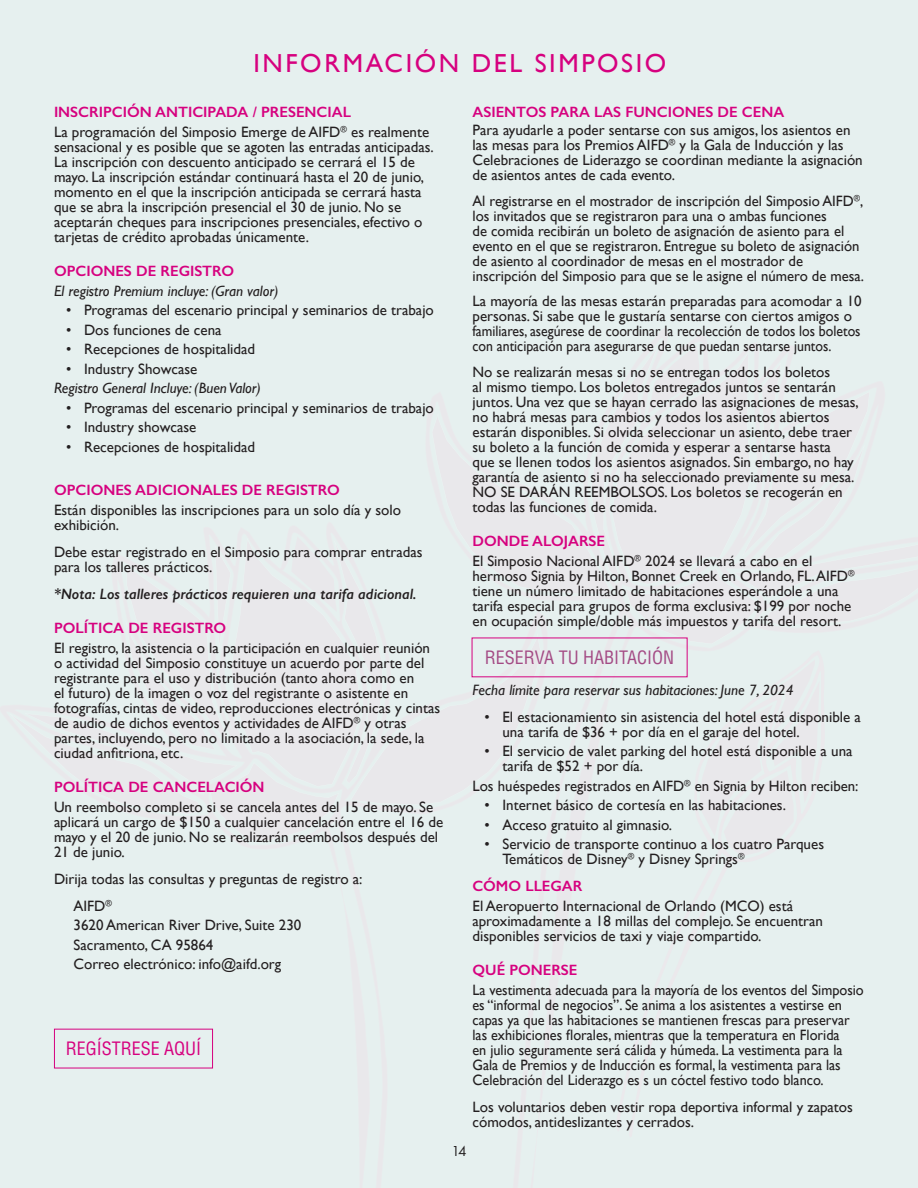
<style>
.page{position:relative;width:918px;height:1188px;background:#fff}
.page>*{position:absolute;margin:0;border:0;box-sizing:border-box;transform-origin:0 0}
.t1{font:26.1px "Gill Sans";letter-spacing:.1em;color:#d6017f}
.t2{font:condensed 18px "Helvetica LT Std";color:#a44b85}
.t3{font:condensed 18px "Helvetica LT Std";color:#d6017f}
.t4{font:15px/15px "Gill Sans";color:#231f20}
.t5{font:15px/15px "Gill Sans";color:#231f20;scale:.95 1}
.t6{font:600 15px "Gill Sans";color:#d6017f}
.t7{font:italic 15px "Gill Sans";color:#231f20}
.t8{font:italic 600 15px "Gill Sans";color:#231f20}
.t9{font:15px "Futura PT";color:#231f20}
.s1{font-weight:600;color:#d6017f}
</style>
<div class="page">
<div style="left:0;top:0;width:918px;height:522px;background:#e6f0ef"></div>
<div style="left:426px;top:328px;width:492px;height:860px;background:#e6f0ef"></div>
<div style="left:0;top:522px;width:548px;height:666px;background:#e6f0ef"></div>
<div style="left:10px;top:344px;width:908px;height:512px;background:#e6f0ef"></div>
<h1 class="t1" style="left:253px;top:48px;width:415px">INFORMACIÓN DEL SIMPOSIO</h1>
<p class="t4" style="left:54px;top:102px;width:377px;line-height:19.5px"><span class="s1">INSCRIPCIÓN ANTICIPADA / PRESENCIAL<br></span>La programación del Simposio Emerge de AIFD<sup>®</sup> es realmente</p>
<p class="t4" style="left:54px;top:139px;width:381px">sensacional y es posible que se agoten las entradas anticipadas.<br>La inscripción con descuento anticipado se cerrará el 15 de mayo. La inscripción estándar continuará hasta el 20 de junio, momento en el que la inscripción anticipada se cerrará hasta que se abra la inscripción presencial el 30 de junio. No se aceptarán cheques para inscripciones presenciales, efectivo o tarjetas de crédito aprobadas únicamente.</p>
<p class="t6" style="left:54px;top:262px;width:182px">OPCIONES DE REGISTRO</p>
<p class="t7" style="left:54px;top:282px;width:226px">El registro Premium incluye: (Gran valor)</p>
<p class="t4" style="left:66px;top:303px;width:369px">• Programas del escenario principal y seminarios de trabajo</p>
<p class="t4" style="left:66px;top:322px;width:157px">• Dos funciones de cena</p>
<p class="t4" style="left:66px;top:342px;width:191px">• Recepciones de hospitalidad</p>
<p class="t4" style="left:66px;top:361px;width:133px">• Industry Showcase</p>
<p class="t7" style="left:54px;top:380px;width:209px">Registro General Incluye: (Buen Valor)</p>
<p class="t4" style="left:66px;top:400px;width:369px">• Programas del escenario principal y seminarios de trabajo</p>
<p class="t4" style="left:66px;top:420px;width:132px">• Industry showcase</p>
<p class="t4" style="left:66px;top:439px;width:191px">• Recepciones de hospitalidad</p>
<p class="t6" style="left:54px;top:481px;width:287px">OPCIONES ADICIONALES DE REGISTRO</p>
<p class="t4" style="left:54px;top:502px;width:349px">Están disponibles las inscripciones para un solo día y solo exhibición.</p>
<p class="t4" style="left:54px;top:544px;width:370px">Debe estar registrado en el Simposio para comprar entradas para los talleres prácticos.</p>
<p class="t8" style="left:54px;top:585px;width:364px">*Nota: Los talleres prácticos requieren una tarifa adicional.</p>
<p class="t6" style="left:54px;top:619px;width:174px">POLÍTICA DE REGISTRO</p>
<p class="t4" style="left:54px;top:640px;width:388px">El registro, la asistencia o la participación en cualquier reunión o actividad del Simposio constituye un acuerdo por parte del registrante para el uso y distribución (tanto ahora como en<br>el futuro) de la imagen o voz del registrante o asistente en fotografías, cintas de video, reproducciones electrónicas y cintas de audio de dichos eventos y actividades de AIFD<sup>®</sup> y otras partes, incluyendo, pero no limitado a la asociación, la sede, la ciudad anfitriona, etc.</p>
<p class="t6" style="left:54px;top:778px;width:212px">POLÍTICA DE CANCELACIÓN</p>
<p class="t4" style="left:54px;top:799px;width:391px">Un reembolso completo si se cancela antes del 15 de mayo. Se aplicará un cargo de $150 a cualquier cancelación entre el 16 de mayo y el 20 de junio. No se realizarán reembolsos después del 21 de junio.</p>
<p class="t4" style="left:74px;top:865px;width:291px;line-height:27px;text-indent:-19px">Dirija todas las consultas y preguntas de registro a:<br>AIFD<sup>®</sup></p>
<p class="t4" style="left:74px;top:915px;width:229px;line-height:19.5px">3620 American River Drive, Suite 230<br>Sacramento, CA 95864<br>Correo electrónico: info@aifd.org</p>
<p class="t6" style="left:472px;top:103px;width:313px">ASIENTOS PARA LAS FUNCIONES DE CENA</p>
<p class="t4" style="left:472px;top:123px;width:392px">Para ayudarle a poder sentarse con sus amigos, los asientos en las mesas para los Premios AIFD<sup>®</sup> y la Gala de Inducción y las Celebraciones de Liderazgo se coordinan mediante la asignación de asientos antes de cada evento.</p>
<p class="t4" style="left:472px;top:193px;width:393px">Al registrarse en el mostrador de inscripción del Simposio AIFD<sup>®</sup>, los invitados que se registraron para una o ambas funciones<br>de comida recibirán un boleto de asignación de asiento para el evento en el que se registraron. Entregue su boleto de asignación de asiento al coordinador de mesas en el mostrador de inscripción del Simposio para que se le asigne el número de mesa.</p>
<p class="t4" style="left:472px;top:294px;width:391px">La mayoría de las mesas estarán preparadas para acomodar a 10 personas. Si sabe que le gustaría sentarse con ciertos amigos o familiares, asegúrese de coordinar la recolección de todos los boletos con anticipación para asegurarse de que puedan sentarse juntos.</p>
<p class="t4" style="left:472px;top:364px;width:388px">No se realizarán mesas si no se entregan todos los boletos<br>al mismo tiempo. Los boletos entregados juntos se sentarán juntos. Una vez que se hayan cerrado las asignaciones de mesas, no habrá mesas para cambios y todos los asientos abiertos estarán disponibles. Si olvida seleccionar un asiento, debe traer su boleto a la función de comida y esperar a sentarse hasta<br>que se llenen todos los asientos asignados. Sin embargo, no hay garantía de asiento si no ha seleccionado previamente su mesa.<br>NO SE DARÁN REEMBOLSOS. Los boletos se recogerán en todas las funciones de comida.</p>
<p class="t4" style="left:472px;top:531px;width:341px;line-height:19.5px"><span class="s1">DONDE ALOJARSE<br></span>El Simposio Nacional AIFD<sup>®</sup> 2024 se llevará a cabo en el</p>
<p class="t4" style="left:472px;top:568px;width:384px">hermoso Signia by Hilton, Bonnet Creek en Orlando, FL. AIFD<sup>® </sup>tiene un número limitado de habitaciones esperándole a una tarifa especial para grupos de forma exclusiva: $199 por noche en ocupación simple/doble más impuestos y tarifa del resort.</p>
<p class="t2" style="left:485px;top:646px;width:191px">RESERVA TU HABITACIÓN</p>
<p class="t7" style="left:472px;top:681px;width:323px">Fecha límite para reservar sus habitaciones: June 7, 2024</p>
<p class="t4" style="left:502px;top:709px;width:360px;text-indent:-18px">• El estacionamiento sin asistencia del hotel está disponible a una tarifa de $36 + por día en el garaje del hotel.</p>
<p class="t4" style="left:502px;top:744px;width:352px;text-indent:-18px">• El servicio de valet parking del hotel está disponible a una tarifa de $52 + por día.</p>
<p class="t4" style="left:472px;top:778px;width:388px">Los huéspedes registrados en AIFD<sup>®</sup> en Signia by Hilton reciben:</p>
<p class="t4" style="left:484px;top:798px;width:303px">• Internet básico de cortesía en las habitaciones.</p>
<p class="t4" style="left:484px;top:817px;width:189px">• Acceso gratuito al gimnasio.</p>
<p class="t4" style="left:502px;top:837px;width:323px;text-indent:-18px">• Servicio de transporte continuo a los cuatro Parques<br>Temáticos de Disney<sup>®</sup> y Disney Springs<sup>®</sup></p>
<p class="t6" style="left:472px;top:877px;width:112px">CÓMO LLEGAR</p>
<p class="t4" style="left:472px;top:898px;width:352px">El Aeropuerto Internacional de Orlando (MCO) está aproximadamente a 18 millas del complejo. Se encuentran disponibles servicios de taxi y viaje compartido.</p>
<p class="t6" style="left:472px;top:961px;width:107px">QUÉ PONERSE</p>
<p class="t5" style="left:472px;top:982px;width:413px">La vestimenta adecuada para la mayoría de los eventos del Simposio es “informal de negocios”. Se anima a los asistentes a vestirse en capas ya que las habitaciones se mantienen frescas para preservar las exhibiciones florales, mientras que la temperatura en Florida<br>en julio seguramente será cálida y húmeda. La vestimenta para la Gala de Premios y de Inducción es formal, la vestimenta para las Celebración del Liderazgo es s un cóctel festivo todo blanco.</p>
<p class="t4" style="left:472px;top:1099px;width:382px">Los voluntarios deben vestir ropa deportiva informal y zapatos cómodos, antideslizantes y cerrados.</p>
<p class="t3" style="left:66px;top:1037px;width:137px">REGÍSTRESE AQUÍ</p>
<p class="t9" style="left:451px;top:1142px;width:17px">14</p>
</div>
